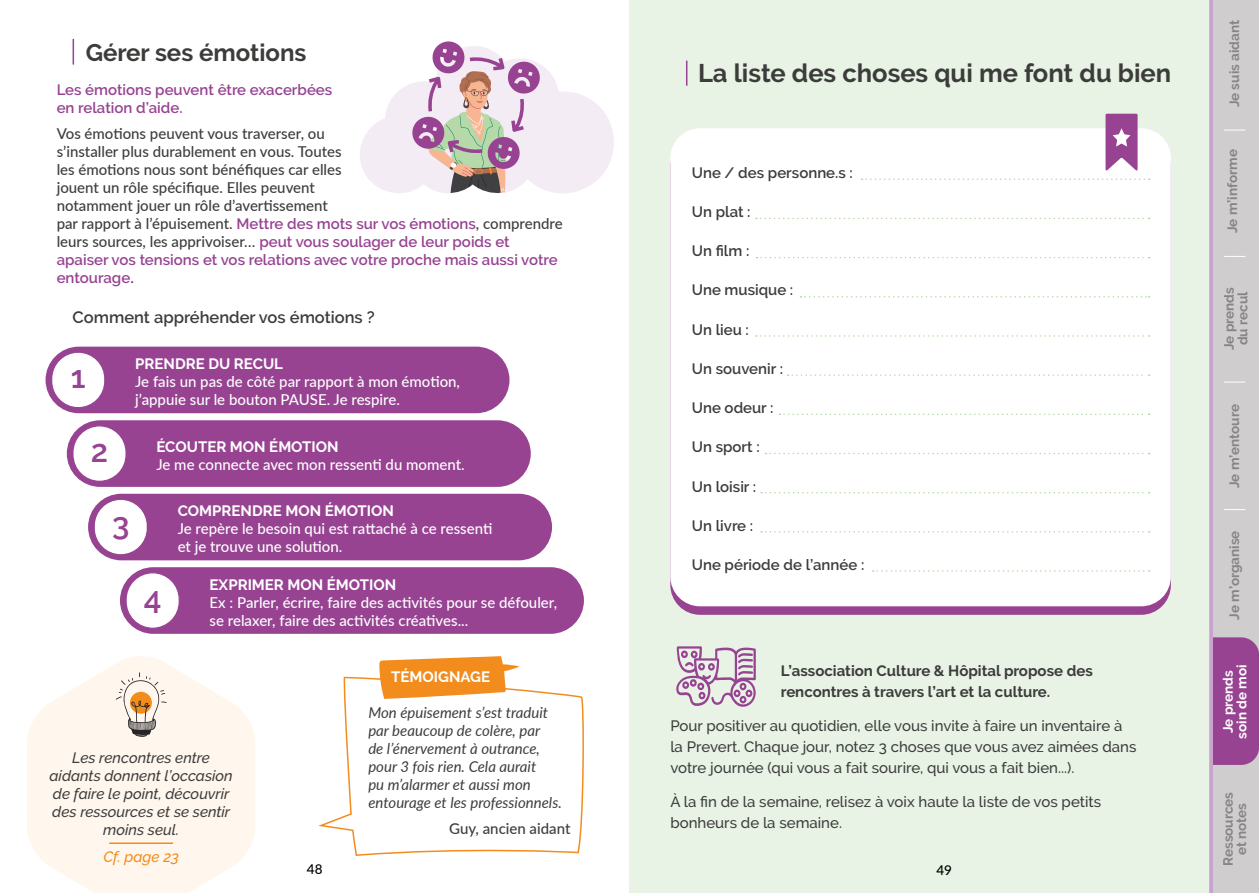
<style>
.page{position:relative;width:1259px;height:893px;background:#fff}
.page>*{position:absolute;margin:0;border:0;box-sizing:border-box;transform-origin:0 0}
.Style_de_paragraphe_2{font:600 31.5px "Raleway";color:#974392}
.t1{font:700 25.5px "Raleway";color:#3c3c3b}
.t2{font:700 24px "Raleway";color:#3c3c3b}
.Style_de_paragraphe_2-2{font:600 16.5px "Raleway";color:#3c3c3b}
.Style_de_paragraphe_2-3{font:500 15px/18px "Lato";color:#3d3d3b}
.Style_de_paragraphe_2-4{font:500 15px/18px "Lato";color:#fff}
.Style_de_paragraphe_2-5{font:500 15px/21px "Raleway";color:#3c3c3b}
.Style_de_paragraphe_2-6{font:italic 15px/18px "Lato";color:#3d3d3b}
.Style_de_paragraphe_2-7{font:600 15px "Raleway";color:#3c3c3b}
.t3{font:italic 500 15px/18px "Raleway";color:#3d3d3b;text-align:center}
.Style_de_paragraphe_2-8{font:700 15px "Raleway";color:#fff}
.Style_de_paragraphe_2-9{font:700 15px/21px "Raleway";color:#3c3c3b}
.Style_de_paragraphe_2-10{font:600 15px/18px "Raleway";color:#974392}
.t4{font:italic 500 15px "Raleway";color:#f28c1d}
.t5{font:700 13.5px/13.5px "Raleway";color:#3d3d3b;text-align:center}
.t6{font:700 13.5px "Raleway";color:#fff}
.t7{font:500 13.5px "Lato";color:#000}
.s1{font-family:"Raleway";font-weight:600;color:#974392}
</style>
<div class="page">
<div style="left:629px;top:0;width:580px;height:893px;background:#e8f3e5"></div>
<svg style="left:686px;top:61px;width:1px;height:25px"></svg>
<div style="left:670px;top:128px;width:501px;height:478px;background:#fff;border-radius:30px"></div>
<svg style="left:861px;top:179px;width:288px;height:1px"></svg>
<svg style="left:756px;top:218px;width:393px;height:1px"></svg>
<svg style="left:756px;top:257px;width:393px;height:1px"></svg>
<svg style="left:800px;top:296px;width:349px;height:2px"></svg>
<svg style="left:787px;top:374px;width:362px;height:2px"></svg>
<svg style="left:779px;top:414px;width:370px;height:1px"></svg>
<svg style="left:765px;top:453px;width:384px;height:1px"></svg>
<svg style="left:761px;top:492px;width:388px;height:1px"></svg>
<svg style="left:761px;top:531px;width:388px;height:2px"></svg>
<svg style="left:872px;top:570px;width:277px;height:2px"></svg>
<svg style="left:756px;top:335px;width:393px;height:2px"></svg>
<svg style="left:1105px;top:114px;width:32px;height:57px"></svg>
<svg style="left:676px;top:646px;width:80px;height:61px"></svg>
<svg style="left:73px;top:39px;width:1px;height:26px"></svg>
<svg style="left:360px;top:41px;width:254px;height:153px"></svg>
<svg style="left:318px;top:676px;width:266px;height:180px"></svg>
<svg style="left:379px;top:656px;width:140px;height:43px"></svg>
<div style="left:46px;top:347px;width:463px;height:66px;background:#974392;border-radius:33px"></div>
<div style="left:52px;top:352px;width:53px;height:56px;background:#fff;border-radius:27px"></div>
<div style="left:51px;top:352px;width:54px;height:56px;border:1px solid #974392;border-radius:27px"></div>
<div style="left:67px;top:420px;width:464px;height:67px;background:#974392;border-radius:33px"></div>
<div style="left:73px;top:426px;width:53px;height:55px;background:#fff;border-radius:27px"></div>
<div style="left:72px;top:425px;width:55px;height:57px;border:1px solid #974392;border-radius:27px"></div>
<div style="left:88px;top:494px;width:464px;height:66px;background:#974392;border-radius:33px"></div>
<div style="left:94px;top:499px;width:53px;height:56px;background:#fff;border-radius:27px"></div>
<div style="left:94px;top:499px;width:54px;height:56px;border:1px solid #974392;border-radius:27px"></div>
<div style="left:120px;top:567px;width:464px;height:67px;background:#974392;border-radius:33px"></div>
<div style="left:126px;top:573px;width:53px;height:55px;background:#fff;border-radius:27px"></div>
<div style="left:125px;top:572px;width:55px;height:57px;border:1px solid #974392;border-radius:27px"></div>
<svg style="left:27px;top:656px;width:228px;height:237px;fill:#fff6ee"></svg>
<hr style="left:109px;top:842px;width:64px;height:2px;background:#f28c1d">
<svg style="left:115px;top:672px;width:52px;height:65px"></svg>
<div style="left:1211px;top:510px;width:48px;height:128px;background:#cfcdcd"></div>
<div style="left:1211px;top:0;width:48px;height:257px;background:#cfcdcd"></div>
<div style="left:1211px;top:255px;width:48px;height:128px;background:#cfcdcd"></div>
<div style="left:1211px;top:383px;width:48px;height:127px;background:#cfcdcd"></div>
<div style="left:1211px;top:765px;width:48px;height:128px;background:#cfcdcd"></div>
<div style="left:1212px;top:637px;width:47px;height:128px;background:#974392"></div>
<hr style="left:1209px;top:0;width:3px;height:893px;background:#c7a3cd">
<svg style="left:1224px;top:382px;width:21px;height:1px"></svg>
<svg style="left:1224px;top:130px;width:21px;height:1px"></svg>
<svg style="left:1224px;top:256px;width:21px;height:1px"></svg>
<svg style="left:1224px;top:509px;width:21px;height:1px"></svg>
<p class="t2" style="left:86px;top:39px;width:222px">Gérer ses émotions</p>
<p class="Style_de_paragraphe_2-10" style="left:57px;top:81px;width:277px">Les émotions peuvent être exacerbées en relation d’aide.</p>
<p class="Style_de_paragraphe_2-3" style="left:57px;top:124px;width:507px">Vos émotions peuvent vous traverser, ou<br>s’installer plus durablement en vous. Toutes<br>les émotions nous sont bénéfiques car elles<br>jouent un rôle spécifique. Elles peuvent<br>notamment jouer un rôle d’avertissement<br>par rapport à l’épuisement. <span class="s1">Mettre des mots sur vos émotions</span>, comprendre leurs sources, les apprivoiser… <span class="s1">peut vous soulager de leur poids et apaiser vos tensions et vos relations avec votre proche mais aussi votre entourage</span>.</p>
<p class="Style_de_paragraphe_2-2" style="left:73px;top:307px;width:304px">Comment appréhender vos émotions ?</p>
<p class="Style_de_paragraphe_2" style="left:71px;top:359px;width:16px">1</p>
<p class="Style_de_paragraphe_2-8" style="left:135px;top:355px;width:149px">PRENDRE DU RECUL</p>
<p class="Style_de_paragraphe_2-4" style="left:135px;top:372px;width:326px">Je fais un pas de côté par rapport à mon émotion, j’appuie sur le bouton PAUSE. Je respire.</p>
<p class="Style_de_paragraphe_2" style="left:91px;top:433px;width:19px">2</p>
<p class="Style_de_paragraphe_2" style="left:112px;top:506px;width:19px">3</p>
<p class="Style_de_paragraphe_2-8" style="left:156px;top:438px;width:183px">ÉCOUTER MON ÉMOTION</p>
<p class="Style_de_paragraphe_2-4" style="left:156px;top:455px;width:310px">Je me connecte avec mon ressenti du moment.</p>
<p class="Style_de_paragraphe_2-8" style="left:178px;top:502px;width:218px">COMPRENDRE MON ÉMOTION</p>
<p class="Style_de_paragraphe_2-4" style="left:178px;top:519px;width:316px">Je repère le besoin qui est rattaché à ce ressenti et je trouve une solution.</p>
<p class="Style_de_paragraphe_2" style="left:144px;top:580px;width:19px">4</p>
<p class="Style_de_paragraphe_2-8" style="left:210px;top:576px;width:188px">EXPRIMER MON ÉMOTION</p>
<p class="Style_de_paragraphe_2-4" style="left:210px;top:592px;width:349px">Ex : Parler, écrire, faire des activités pour se défouler, se relaxer, faire des activités créatives...</p>
<p class="t1" style="left:698px;top:59px;width:475px">La liste des choses qui me font du bien</p>
<p class="Style_de_paragraphe_2-7" style="left:692px;top:164px;width:163px">Une / des personne.s :</p>
<p class="Style_de_paragraphe_2-7" style="left:692px;top:203px;width:60px">Un plat :</p>
<p class="Style_de_paragraphe_2-7" style="left:692px;top:242px;width:59px">Un film :</p>
<p class="Style_de_paragraphe_2-7" style="left:692px;top:281px;width:103px">Une musique :</p>
<p class="Style_de_paragraphe_2-7" style="left:692px;top:321px;width:59px">Un lieu :</p>
<p class="Style_de_paragraphe_2-7" style="left:692px;top:360px;width:93px">Un souvenir :</p>
<p class="Style_de_paragraphe_2-7" style="left:692px;top:399px;width:83px">Une odeur :</p>
<p class="Style_de_paragraphe_2-7" style="left:692px;top:439px;width:69px">Un sport :</p>
<p class="Style_de_paragraphe_2-7" style="left:692px;top:478px;width:66px">Un loisir :</p>
<p class="Style_de_paragraphe_2-7" style="left:692px;top:517px;width:63px">Un livre :</p>
<p class="Style_de_paragraphe_2-7" style="left:692px;top:556px;width:174px">Une période de l’année :</p>
<p class="t3" style="left:50px;top:749px;width:185px">Les rencontres entre aidants donnent l’occasion de faire le point, découvrir des ressources et se sentir moins seul.</p>
<p class="t4" style="left:103px;top:848px;width:77px">Cf. page 23</p>
<p class="Style_de_paragraphe_2-8" style="left:391px;top:669px;width:100px">TÉMOIGNAGE</p>
<p class="Style_de_paragraphe_2-6" style="left:368px;top:703px;width:195px">Mon épuisement s’est traduit par beaucoup de colère, par<br>de l’énervement à outrance, pour 3 fois rien. Cela aurait<br>pu m’alarmer et aussi mon entourage et les professionnels.</p>
<p class="Style_de_paragraphe_2-3" style="left:449px;top:819px;width:123px">Guy, ancien aidant</p>
<p class="Style_de_paragraphe_2-9" style="left:781px;top:661px;width:313px">L’association Culture &amp; Hôpital propose des rencontres à travers l’art et la culture.</p>
<p class="Style_de_paragraphe_2-5" style="left:670px;top:715px;width:467px">Pour positiver au quotidien, elle vous invite à faire un inventaire à la Prevert. Chaque jour, notez 3 choses que vous avez aimées dans votre journée (qui vous a fait sourire, qui vous a fait bien...).</p>
<p class="Style_de_paragraphe_2-5" style="left:670px;top:791px;width:432px">À la fin de la semaine, relisez à voix haute la liste de vos petits bonheurs de la semaine.</p>
<p class="t7" style="left:307px;top:860px;width:17px">48</p>
<p class="t7" style="left:936px;top:860px;width:17px">49</p>
<p class="t5" style="left:1227px;top:107px;width:89px;rotate:-90deg">Je suis aidant</p>
<p class="t5" style="left:1225px;top:233px;width:85px;rotate:-90deg">Je m’informe</p>
<p class="t5" style="left:1222px;top:350px;width:64px;rotate:-90deg">Je prends du recul</p>
<p class="t5" style="left:1227px;top:488px;width:85px;rotate:-90deg">Je m’entoure</p>
<p class="t5" style="left:1227px;top:620px;width:90px;rotate:-90deg">Je m’organise</p>
<p class="t6" style="left:1220px;top:733px;width:64px;rotate:-90deg">Je prends</p>
<p class="t6" style="left:1234px;top:739px;width:75px;rotate:-90deg">soin de moi</p>
<p class="t5" style="left:1221px;top:866px;width:76px;rotate:-90deg">Ressources et notes</p>
</div>
